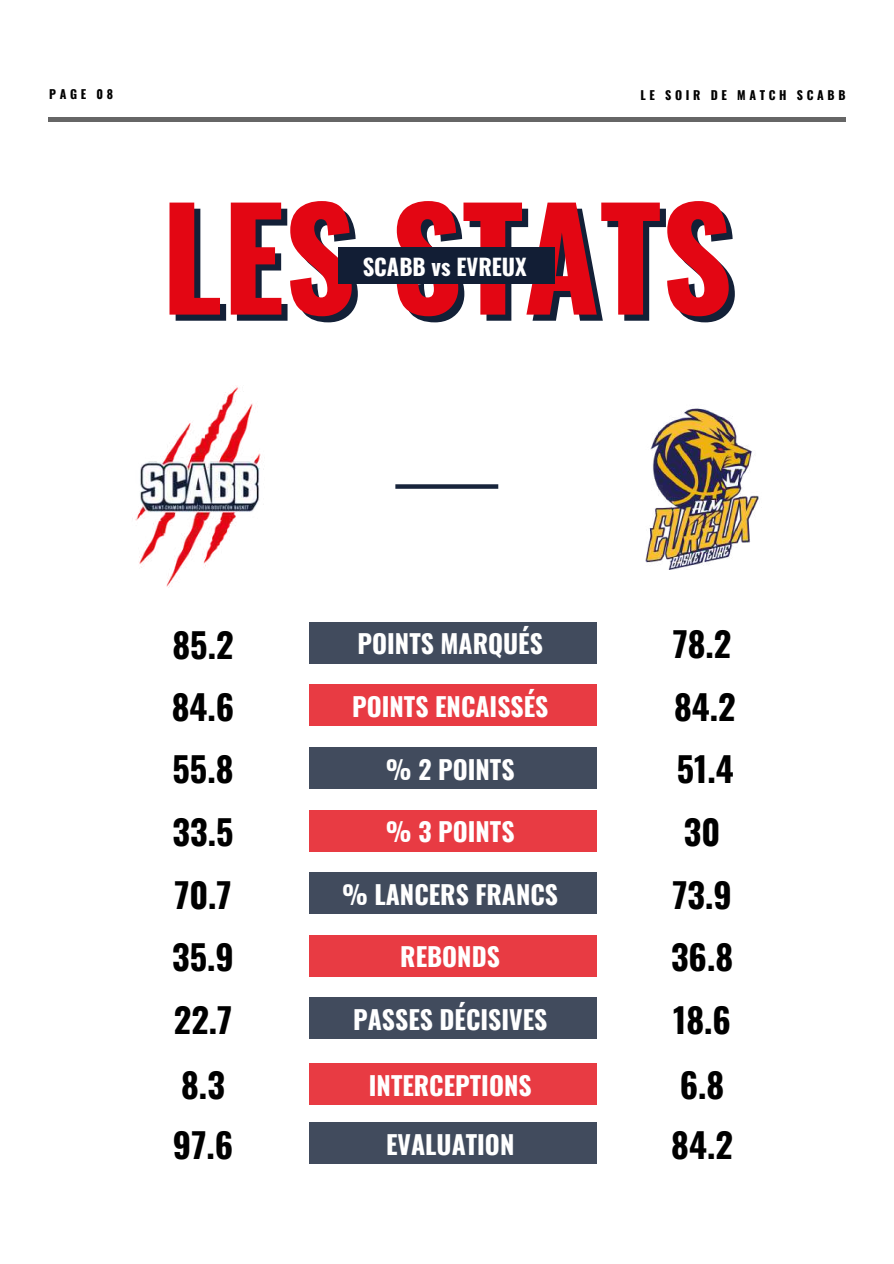
<style>
.page{position:relative;width:894px;height:1264px;background:#fff}
.page>*{position:absolute;margin:0;border:0;box-sizing:border-box;transform-origin:0 0}
.t1{font:700 138.3px "Oswald";color:#e30613}
.t2{font:700 34.2px/62.6px "Oswald";color:#000;text-align:center}
.t3{font:700 25.65px "Oswald";color:#fff}
.t4{font:700 22.5px "Oswald";color:#fff}
.t5{font:700 12.15px "Oswald";letter-spacing:.3em;color:#000}
</style>
<div class="page">
<hr style="left:48px;top:118px;width:796px;height:3px;background:#666">
<div style="left:338px;top:247px;width:217px;height:37px;background:#121e35"></div>
<img style="left:135px;top:386px;width:129px;height:201px">
<div style="left:309px;top:622px;width:287px;height:42px;background:#414b5d"></div>
<div style="left:309px;top:747px;width:287px;height:42px;background:#414b5d"></div>
<div style="left:309px;top:872px;width:287px;height:42px;background:#414b5d"></div>
<div style="left:309px;top:997px;width:287px;height:42px;background:#414b5d"></div>
<div style="left:309px;top:1122px;width:287px;height:42px;background:#414b5d"></div>
<div style="left:309px;top:684px;width:287px;height:42px;background:#e83b43"></div>
<div style="left:309px;top:809px;width:287px;height:42px;background:#e83b43"></div>
<div style="left:309px;top:934px;width:287px;height:42px;background:#e83b43"></div>
<div style="left:309px;top:1063px;width:287px;height:41px;background:#e83b43"></div>
<div style="left:395px;top:484px;width:103px;height:5px;background:#17243b"></div>
<img style="left:645px;top:408px;width:114px;height:161px">
<p class="t5" style="left:49px;top:85px;width:65px">PAGE 08</p>
<p class="t5" style="left:640px;top:85px;width:206px">LE SOIR DE MATCH SCABB</p>
<h1 class="t1" style="left:161px;top:149px;width:572px">LES STATS</h1>
<p class="t4" style="left:362px;top:249px;width:165px">SCABB vs EVREUX</p>
<h2 class="t2" style="left:172px;top:612px;width:63px">85.2</h2>
<p class="t3" style="left:357px;top:624px;width:187px">POINTS MARQUÉS</p>
<h2 class="t2" style="left:172px;top:674px;width:64px">84.6</h2>
<p class="t3" style="left:352px;top:686px;width:198px">POINTS ENCAISSÉS</p>
<h2 class="t2" style="left:172px;top:736px;width:62px">55.8</h2>
<p class="t3" style="left:386px;top:749px;width:130px">% 2 POINTS</p>
<h2 class="t2" style="left:172px;top:799px;width:62px">33.5</h2>
<p class="t3" style="left:386px;top:811px;width:130px">% 3 POINTS</p>
<h2 class="t2" style="left:174px;top:861px;width:59px">70.7</h2>
<p class="t3" style="left:342px;top:874px;width:217px">% LANCERS FRANCS</p>
<h2 class="t2" style="left:172px;top:924px;width:63px">35.9</h2>
<p class="t3" style="left:400px;top:936px;width:101px">REBONDS</p>
<h2 class="t2" style="left:174px;top:987px;width:60px">22.7</h2>
<p class="t3" style="left:353px;top:999px;width:196px">PASSES DÉCISIVES</p>
<h2 class="t2" style="left:181px;top:1052px;width:45px">8.3</h2>
<p class="t3" style="left:369px;top:1064px;width:164px">INTERCEPTIONS</p>
<h2 class="t2" style="left:173px;top:1112px;width:62px">97.6</h2>
<p class="t3" style="left:386px;top:1124px;width:130px">EVALUATION</p>
<h2 class="t2" style="left:670px;top:611px;width:66px">78.2<br>84.2<br>51.4<br>30<br>73.9<br>36.8<br>18.6</h2>
<h2 class="t2" style="left:671px;top:1054px;width:63px;line-height:59.4px;text-align:left">6.8<br>84.2</h2>
</div>
